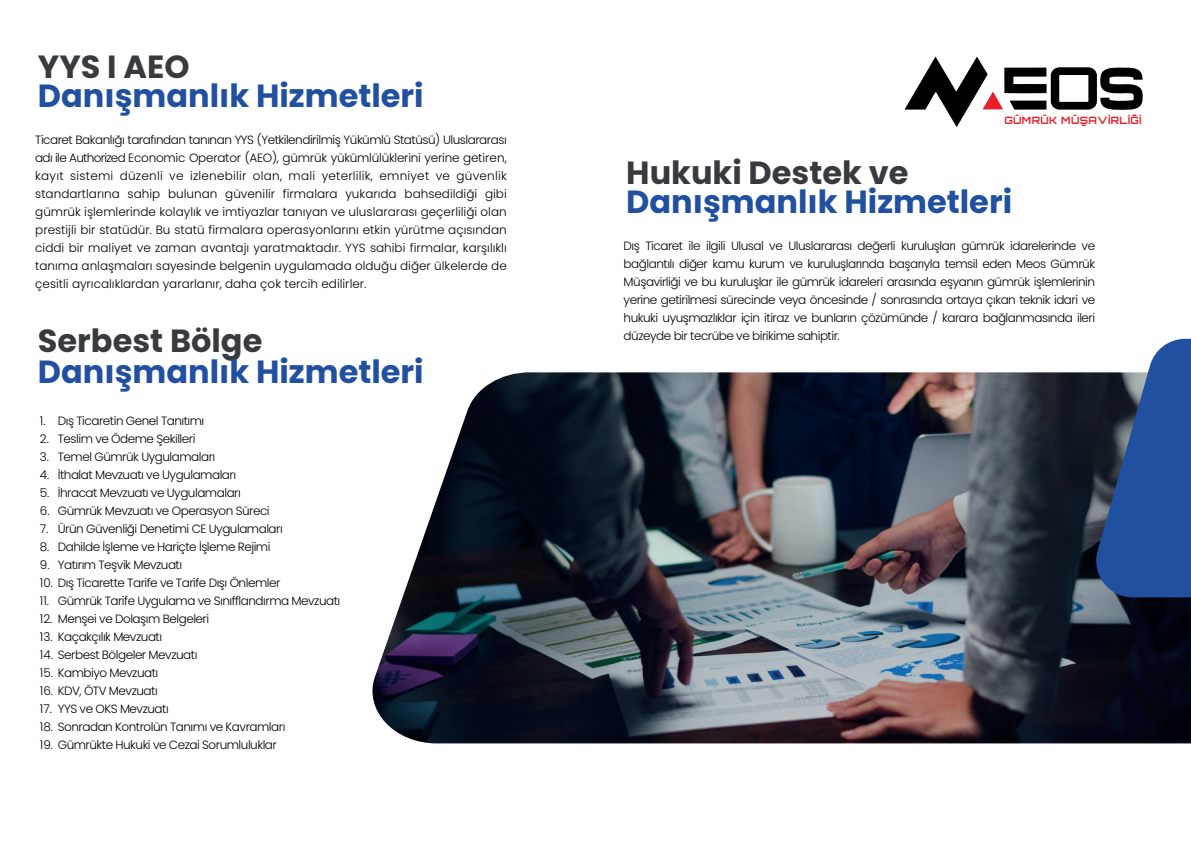
<style>
.page{position:relative;width:1191px;height:842px;background:#fff}
.page>*{position:absolute;margin:0;border:0;box-sizing:border-box;transform-origin:0 0}
.t1{font:700 32px "Poppins";color:#2150a0}
.t2{font:700 32px "Poppins";color:#383b3e}
.t3{font:300 12px/18px "Poppins";letter-spacing:-.04em;color:#000001;text-align:justify}
.t4{font:700 10.1px "Orbitron";letter-spacing:.04em;color:#e91f28}
.t5{font:700 10.1px "Orbitron";letter-spacing:.04em;color:#e91f28;scale:2.9 1}
</style>
<div class="page">
<svg style="left:904px;top:57px;width:239px;height:70px"></svg>
<img style="left:372px;top:372px;width:819px;height:371px">
<svg style="left:1091px;top:339px;width:100px;height:258px;background:#385991"></svg>
<h1 class="t2" style="left:38px;top:48px;width:153px">YYS I AEO</h1>
<h1 class="t1" style="left:38px;top:77px;width:387px">Danışmanlık Hizmetleri</h1>
<p class="t3" style="left:35px;top:131px;width:473px">Ticaret Bakanlığı tarafından tanınan YYS (Yetkilendirilmiş Yükümlü Statüsü) Uluslararası adı ile Authorized Economic Operator (AEO), gümrük yükümlülüklerini yerine getiren, kayıt sistemi düzenli ve izlenebilir olan, mali yeterlilik, emniyet ve güvenlik standartlarına sahip bulunan güvenilir firmalara yukarıda bahsedildiği gibi gümrük işlemlerinde kolaylık ve imtiyazlar tanıyan ve uluslararası geçerliliği olan prestijli bir statüdür. Bu statü firmalara operasyonlarını etkin yürütme açısından ciddi bir maliyet ve zaman avantajı yaratmaktadır. YYS sahibi firmalar, karşılıklı tanıma anlaşmaları sayesinde belgenin uygulamada olduğu diğer ülkelerde de çesitli ayrıcalıklardan yararlanır, daha çok tercih edilirler.</p>
<h1 class="t2" style="left:38px;top:323px;width:226px">Serbest Bölge</h1>
<h1 class="t1" style="left:38px;top:354px;width:387px">Danışmanlık Hizmetleri</h1>
<p class="t3" style="left:40px;top:411px;width:166px">1. Dış Ticaretin Genel Tanıtımı</p>
<p class="t3" style="left:40px;top:429px;width:157px">2. Teslim ve Ödeme Şekilleri</p>
<p class="t3" style="left:40px;top:447px;width:177px">3. Temel Gümrük Uygulamaları</p>
<p class="t3" style="left:40px;top:465px;width:198px">4. İthalat Mevzuatı ve Uygulamaları</p>
<p class="t3" style="left:40px;top:483px;width:202px">5. İhracat Mevzuatı ve Uygulamaları</p>
<p class="t3" style="left:40px;top:501px;width:231px">6. Gümrük Mevzuatı ve Operasyon Süreci</p>
<p class="t3" style="left:40px;top:519px;width:244px">7. Ürün Güvenliği Denetimi CE Uygulamaları</p>
<p class="t3" style="left:40px;top:537px;width:232px">8. Dahilde İşleme ve Hariçte İşleme Rejimi</p>
<p class="t3" style="left:40px;top:555px;width:144px">9. Yatırım Teşvik Mevzuatı</p>
<p class="t3" style="left:40px;top:573px;width:242px">10. Dış Ticarette Tarife ve Tarife Dışı Önlemler</p>
<p class="t3" style="left:40px;top:591px;width:302px">11. Gümrük Tarife Uygulama ve Sınıfflandırma Mevzuatı</p>
<p class="t3" style="left:40px;top:609px;width:171px">12. Menşei ve Dolaşım Belgeleri</p>
<p class="t3" style="left:40px;top:627px;width:124px">13. Kaçakçılık Mevzuatı</p>
<p class="t3" style="left:40px;top:645px;width:159px">14. Serbest Bölgeler Mevzuatı</p>
<p class="t3" style="left:40px;top:663px;width:120px">15. Kambiyo Mevzuatı</p>
<p class="t3" style="left:40px;top:681px;width:119px">16. KDV, ÖTV Mevzuatı</p>
<p class="t3" style="left:40px;top:699px;width:130px">17. YYS ve OKS Mevzuatı</p>
<p class="t3" style="left:40px;top:717px;width:247px">18. Sonradan Kontrolün Tanımı ve Kavramları</p>
<p class="t3" style="left:40px;top:735px;width:238px">19. Gümrükte Hukuki ve Cezai Sorumluluklar</p>
<p class="t4" style="left:1015px;top:106px;width:5px">..</p>
<p class="t4" style="left:1042px;top:106px;width:5px">..</p>
<p class="t4" style="left:1073px;top:106px;width:5px">..</p>
<p class="t4" style="left:1108px;top:106px;width:4px">.</p>
<p class="t4" style="left:1128px;top:106px;width:15px">. .</p>
<p class="t5" style="left:1080px;top:116px;width:4px">.</p>
<p class="t5" style="left:1131px;top:106px;width:4px">.</p>
<p class="t4" style="left:1004px;top:114px;width:139px">GUMRUK MUSAVIRLIGI</p>
<h1 class="t2" style="left:626px;top:154px;width:284px">Hukuki Destek ve</h1>
<h1 class="t1" style="left:626px;top:183px;width:387px">Danışmanlık Hizmetleri</h1>
<p class="t3" style="left:623px;top:237px;width:473px">Dış Ticaret ile ilgili Ulusal ve Uluslararası değerli kuruluşları gümrük idarelerinde ve bağlantılı diğer kamu kurum ve kuruluşlarında başarıyla temsil eden Meos Gümrük Müşavirliği ve bu kuruluşlar ile gümrük idareleri arasında eşyanın gümrük işlemlerinin yerine getirilmesi sürecinde veya öncesinde / sonrasında ortaya çıkan teknik idari ve hukuki uyuşmazlıklar için itiraz ve bunların çözümünde / karara bağlanmasında ileri düzeyde bir tecrübe ve birikime sahiptir.</p>
</div>
